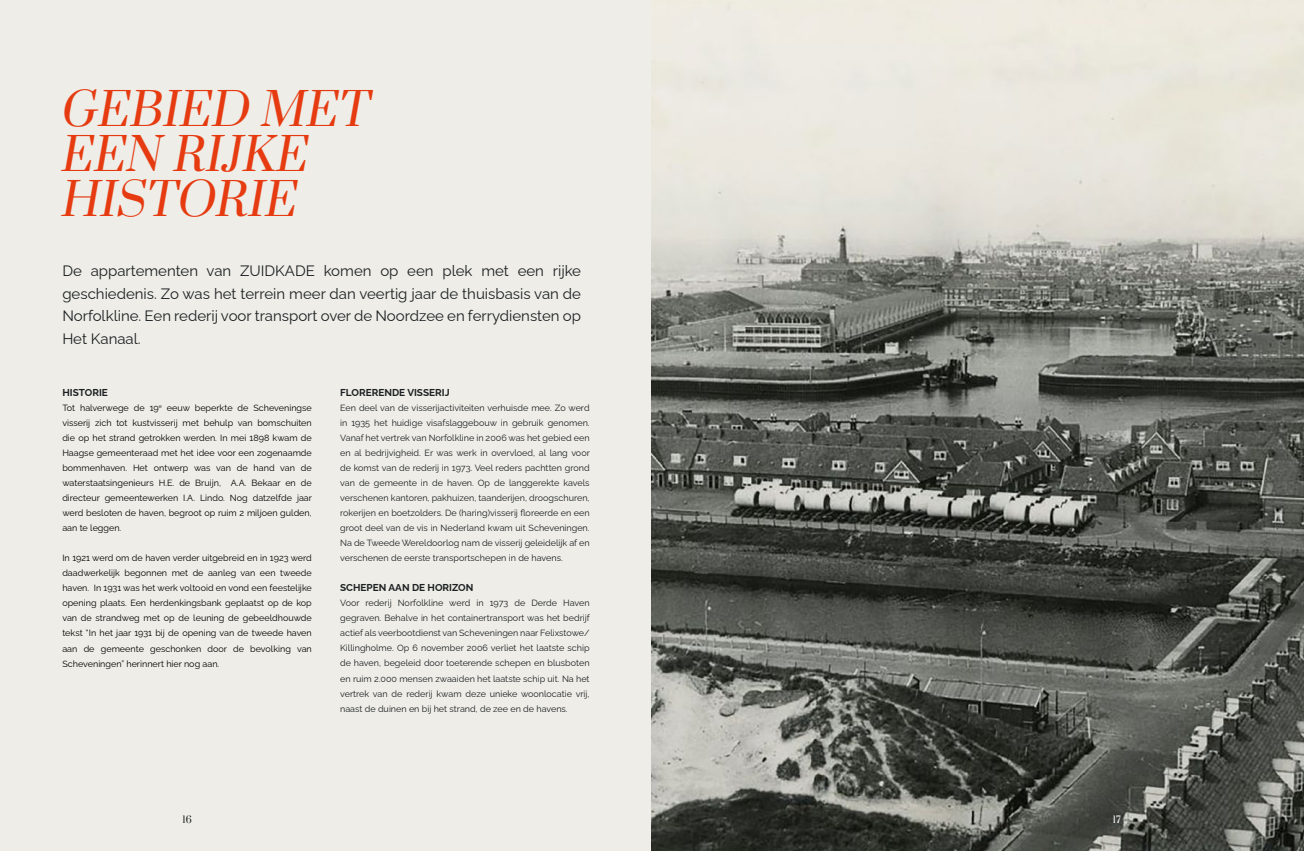
<style>
.page{position:relative;width:1304px;height:851px;background:#fff}
.page>*{position:absolute;margin:0;border:0;box-sizing:border-box;transform-origin:0 0}
.t1{font:italic 45px/45px "Prata";color:#e63b11}
.t2{font:15px/22.5px "Raleway";color:#1c2022;text-align:justify}
.t3{font:700 10px "Raleway";color:#1c2022}
.t4{font:9.4px "Prata";color:#1c2022}
.t5{font:9.4px "Prata";color:#fff}
.t6{font:9px/15px "Raleway";color:#1c2022;text-align:justify}
.t7{font:9px/15px "Raleway";color:#000;text-align:justify}
</style>
<div class="page">
<div style="left:0;top:0;width:652px;height:850px;background:#eeede7"></div>
<img style="left:652px;top:0;width:652px;height:850px">
<h1 class="t1" style="left:60px;top:88px;width:320px">GEBIED MET<br>EEN RIJKE<br>HISTORIE</h1>
<h2 class="t2" style="left:62px;top:258px;width:520px">De appartementen van ZUIDKADE komen op een plek met een rijke geschiedenis. Zo was het terrein meer dan veertig jaar de thuisbasis van de Norfolkline. Een rederij voor transport over de Noordzee en ferrydiensten op Het Kanaal.</h2>
<p class="t3" style="left:62px;top:384px;width:47px">HISTORIE</p>
<p class="t7" style="left:62px;top:399px;width:251px">Tot halverwege de 19<sup>e</sup> eeuw beperkte de Scheveningse visserij zich tot kustvisserij met behulp van bomschuiten die op het strand getrokken werden. In mei 1898 kwam de Haagse gemeenteraad met het idee voor een zogenaamde bommenhaven. Het ontwerp was van de hand van de waterstaatsingenieurs H.E. de Bruijn, A.A. Bekaar en de directeur gemeentewerken I.A. Lindo. Nog datzelfde jaar werd besloten de haven, begroot op ruim 2 miljoen gulden, aan te leggen.</p>
<p class="t7" style="left:62px;top:549px;width:251px">In 1921 werd om de haven verder uitgebreid en in 1923 werd daadwerkelijk begonnen met de aanleg van een tweede haven. In 1931 was het werk voltooid en vond een feestelijke opening plaats. Een herdenkingsbank geplaatst op de kop van de strandweg met op de leuning de gebeeldhouwde tekst “In het jaar 1931 bij de opening van de tweede haven aan de gemeente geschonken door de bevolking van Scheveningen” herinnert hier nog aan.</p>
<p class="t3" style="left:340px;top:384px;width:111px">FLORERENDE VISSERIJ</p>
<p class="t6" style="left:340px;top:399px;width:251px">Een deel van de visserijactiviteiten verhuisde mee. Zo werd in 1935 het huidige visafslaggebouw in gebruik genomen.<br>Vanaf het vertrek van Norfolkline in 2006 was het gebied een en al bedrijvigheid. Er was werk in overvloed, al lang voor de komst van de rederij in 1973. Veel reders pachtten grond van de gemeente in de haven. Op de langgerekte kavels verschenen kantoren, pakhuizen, taanderijen, droogschuren, rokerijen en boetzolders. De (haring)visserij floreerde en een groot deel van de vis in Nederland kwam uit Scheveningen.<br>Na de Tweede Wereldoorlog nam de visserij geleidelijk af en verschenen de eerste transportschepen in de havens.</p>
<p class="t3" style="left:340px;top:579px;width:135px">SCHEPEN AAN DE HORIZON</p>
<p class="t6" style="left:340px;top:594px;width:251px">Voor rederij Norfolkline werd in 1973 de Derde Haven gegraven. Behalve in het containertransport was het bedrijf actief als veerbootdienst van Scheveningen naar Felixstowe/ Killingholme. Op 6 november 2006 verliet het laatste schip de haven, begeleid door toeterende schepen en blusboten en ruim 2.000 mensen zwaaiden het laatste schip uit. Na het vertrek van de rederij kwam deze unieke woonlocatie vrij, naast de duinen en bij het strand, de zee en de havens.</p>
<p class="t4" style="left:182px;top:813px;width:11px">16</p>
<p class="t5" style="left:1113px;top:813px;width:9px">17</p>
</div>
